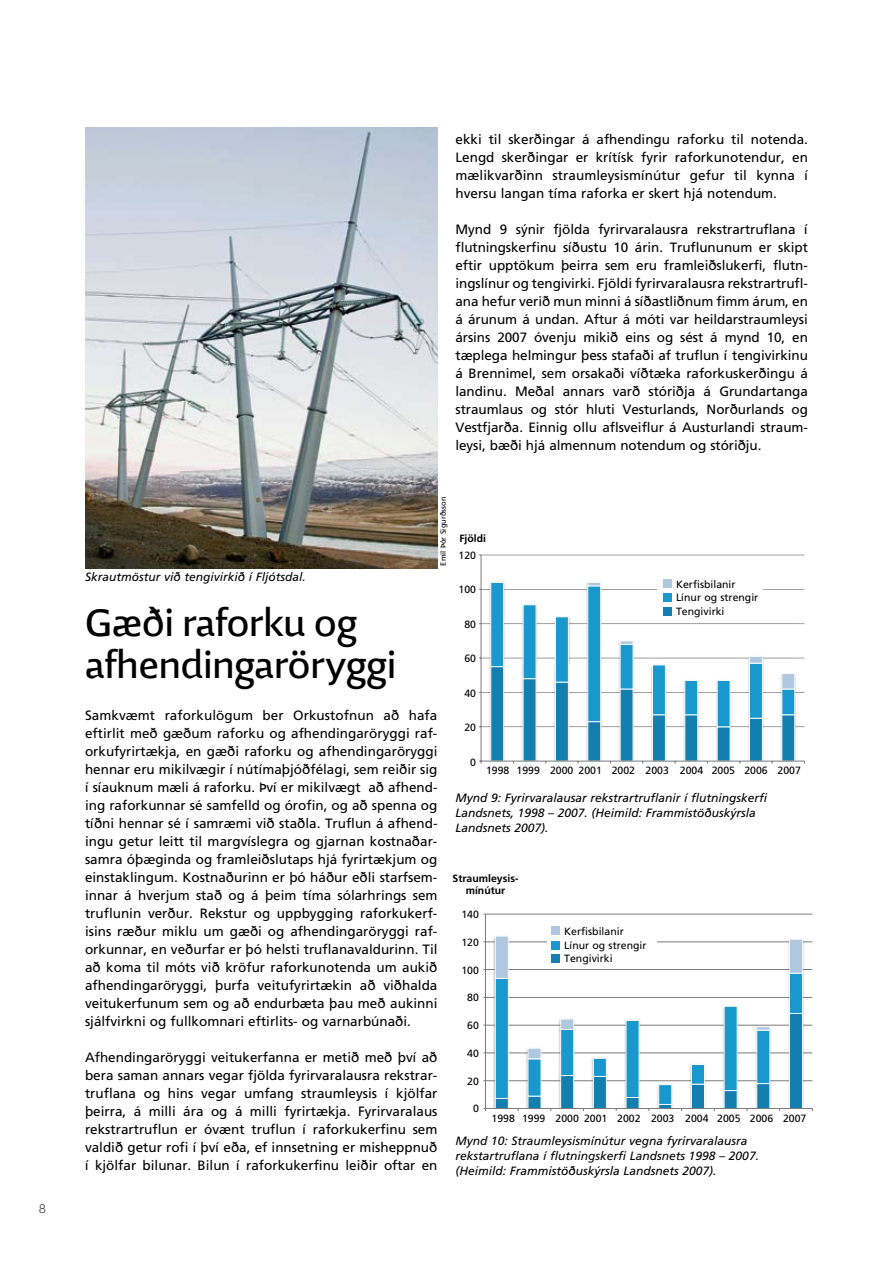
<style>
.page{position:relative;width:893px;height:1263px;background:#fff}
.page>*{position:absolute;margin:0;border:0;box-sizing:border-box;transform-origin:0 0}
.t1{font:36px/42px "Andrew Samuels Os F";color:#000}
.t2{font:13.5px/18px "Frutiger";color:#000;text-align:justify}
.t3{font:italic 12px/15px "Frutiger";color:#000}
.t4{font:12px "Andrew Samuels Os F Light";color:#484949}
.t5{font:10.5px/13.5px "Frutiger";color:#000}
.t6{font:700 10.5px/12px "Frutiger";color:#000;text-align:center}
.t7{font:7.5px "Frutiger";color:#000}
</style>
<div class="page">
<hr style="left:481px;top:555px;width:323px;height:1px;background:#7a7c7d">
<hr style="left:481px;top:589px;width:323px;height:1px;background:#7a7c7d">
<hr style="left:481px;top:623px;width:323px;height:1px;background:#7a7c7d">
<hr style="left:481px;top:658px;width:323px;height:1px;background:#7a7c7d">
<hr style="left:481px;top:692px;width:323px;height:1px;background:#7a7c7d">
<hr style="left:481px;top:726px;width:323px;height:1px;background:#7a7c7d">
<hr style="left:481px;top:555px;width:1px;height:206px;background:#7a7c7d">
<hr style="left:481px;top:761px;width:323px;height:1px;background:#7a7c7d">
<svg style="left:490px;top:582px;width:305px;height:182px"></svg>
<div style="left:657px;top:576px;width:105px;height:47px;background:#fff"></div>
<div style="left:663px;top:579px;width:8px;height:8px;background:#b0c8df"></div>
<div style="left:663px;top:593px;width:8px;height:9px;background:#1898cc"></div>
<div style="left:663px;top:607px;width:8px;height:9px;background:#127faf"></div>
<img style="left:85px;top:128px;width:352px;height:440px">
<hr style="left:485px;top:914px;width:1px;height:194px;background:#7a7c7d">
<hr style="left:485px;top:914px;width:327px;height:1px;background:#7a7c7d">
<svg style="left:483px;top:936px;width:330px;height:175px"></svg>
<div style="left:547px;top:922px;width:110px;height:45px;background:#fff"></div>
<div style="left:551px;top:926px;width:8px;height:9px;background:#b0c8df"></div>
<div style="left:551px;top:941px;width:8px;height:8px;background:#1898cc"></div>
<div style="left:551px;top:954px;width:8px;height:9px;background:#127faf"></div>
<p class="t4" style="left:39px;top:1201px;width:9px">8</p>
<p class="t2" style="left:455px;top:130px;width:354px">ekki til skerðingar á afhendingu raforku til notenda.<br>Lengd skerðingar er krítísk fyrir raforkunotendur, en mælikvarðinn straumleysismínútur gefur til kynna í hversu langan tíma raforka er skert hjá notendum.</p>
<p class="t2" style="left:455px;top:220px;width:354px">Mynd 9 sýnir fjölda fyrirvaralausra rekstrartruflana í flutningskerfinu síðustu 10 árin. Truflununum er skipt eftir upptökum þeirra sem eru framleiðslukerfi, flutn&shy;ingslínur og tengivirki. Fjöldi fyrirvaralausra rekstrartrufl&shy;ana hefur verið mun minni á síðastliðnum fimm árum, en á árunum á undan. Aftur á móti var heildarstraumleysi ársins 2007 óvenju mikið eins og sést á mynd 10, en tæplega helmingur þess stafaði af truflun í tengivirkinu á Brennimel, sem orsakaði víðtæka raforkuskerðingu á landinu. Meðal annars varð stóriðja á Grundartanga straumlaus og stór hluti Vesturlands, Norðurlands og Vestfjarða. Einnig ollu aflsveiflur á Austurlandi straum&shy;leysi, bæði hjá almennum notendum og stóriðju.</p>
<p class="t7" style="left:439px;top:566px;width:70px;rotate:-90deg">Emil Þór Sigurðsson</p>
<p class="t6" style="left:459px;top:532px;width:28px">Fjöldi</p>
<p class="t5" style="left:458px;top:548px;width:19px">120</p>
<p class="t5" style="left:458px;top:583px;width:19px">100</p>
<p class="t5" style="left:464px;top:617px;width:13px">80</p>
<p class="t5" style="left:464px;top:652px;width:13px">60</p>
<p class="t5" style="left:464px;top:686px;width:13px">40</p>
<p class="t5" style="left:464px;top:721px;width:13px">20</p>
<p class="t5" style="left:470px;top:755px;width:7px">0</p>
<p class="t3" style="left:85px;top:569px;width:222px">Skrautmöstur við tengivirkið í Fljótsdal.</p>
<p class="t5" style="left:676px;top:577px;width:84px">Kerfisbilanir<br>Línur og strengir<br>Tengivirki</p>
<h1 class="t1" style="left:85px;top:602px;width:313px">Gæði raforku og afhendingaröryggi</h1>
<p class="t2" style="left:85px;top:706px;width:354px">Samkvæmt raforkulögum ber Orkustofnun að hafa eftirlit með gæðum raforku og afhendingaröryggi raf&shy;orkufyrirtækja, en gæði raforku og afhendingaröryggi hennar eru mikilvægir í nútímaþjóðfélagi, sem reiðir sig í síauknum mæli á raforku. Því er mikilvægt að afhend&shy;ing raforkunnar sé samfelld og órofin, og að spenna og tíðni hennar sé í samræmi við staðla. Truflun á afhend&shy;ingu getur leitt til margvíslegra og gjarnan kostnaðar&shy;samra óþæginda og framleiðslutaps hjá fyrirtækjum og einstaklingum. Kostnaðurinn er þó háður eðli starfsem&shy;innar á hverjum stað og á þeim tíma sólarhrings sem truflunin verður. Rekstur og uppbygging raforkukerf&shy;isins ræður miklu um gæði og afhendingaröryggi raf&shy;orkunnar, en veðurfar er þó helsti truflanavaldurinn. Til að koma til móts við kröfur raforkunotenda um aukið afhendingaröryggi, þurfa veitufyrirtækin að viðhalda veitukerfunum sem og að endurbæta þau með aukinni sjálfvirkni og fullkomnari eftirlits- og varnarbúnaði.</p>
<p class="t2" style="left:85px;top:1048px;width:354px">Afhendingaröryggi veitukerfanna er metið með því að bera saman annars vegar fjölda fyrirvaralausra rekstrar&shy;truflana og hins vegar umfang straumleysis í kjölfar þeirra, á milli ára og á milli fyrirtækja. Fyrirvaralaus rekstrartruflun er óvænt truflun í raforkukerfinu sem valdið getur rofi í því eða, ef innsetning er misheppnuð í kjölfar bilunar. Bilun í raforkukerfinu leiðir oftar en</p>
<p class="t5" style="left:486px;top:763px;width:316px">1998 1999 2000 2001 2002 2003 2004 2005 2006 2007</p>
<p class="t3" style="left:455px;top:791px;width:313px">Mynd 9: Fyrirvaralausar rekstrartruflanir í flutningskerfi<br>Landsnets, 1998 – 2007. (Heimild: Frammistöðuskýrsla<br>Landsnets 2007).</p>
<p class="t6" style="left:453px;top:872px;width:67px">Straumleysis&shy;mínútur</p>
<p class="t5" style="left:461px;top:908px;width:19px">140</p>
<p class="t5" style="left:461px;top:935px;width:19px">120</p>
<p class="t5" style="left:461px;top:963px;width:19px">100</p>
<p class="t5" style="left:467px;top:991px;width:13px">80</p>
<p class="t5" style="left:467px;top:1019px;width:13px">60</p>
<p class="t5" style="left:467px;top:1046px;width:13px">40</p>
<p class="t5" style="left:467px;top:1074px;width:13px">20</p>
<p class="t5" style="left:473px;top:1102px;width:7px">0</p>
<p class="t5" style="left:564px;top:925px;width:84px">Kerfisbilanir<br>Línur og strengir<br>Tengivirki</p>
<p class="t5" style="left:491px;top:1111px;width:316px">1998 1999 2000 2001 2002 2003 2004 2005 2006 2007</p>
<p class="t3" style="left:455px;top:1133px;width:305px">Mynd 10: Straumleysismínútur vegna fyrirvaralausra rekstartruflana í flutningskerfi Landsnets 1998 – 2007. (Heimild: Frammistöðuskýrsla Landsnets 2007).</p>
</div>
